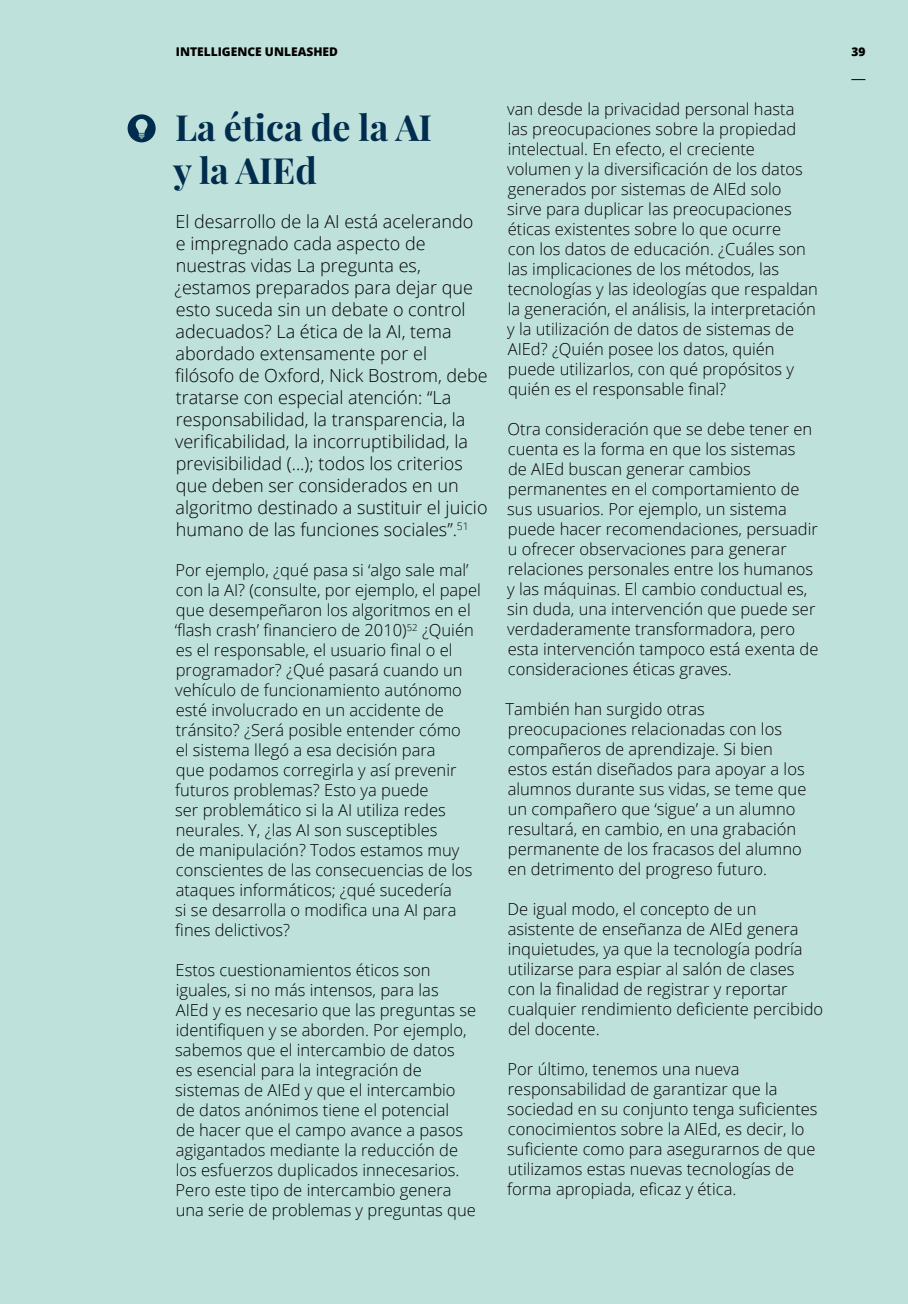
<style>
.page{position:relative;width:908px;height:1304px;background:#fff}
.page>*{position:absolute;margin:0;border:0;box-sizing:border-box;transform-origin:0 0}
.t1{font:700 36px/43.2px "Playfair Display";color:#002c4d}
.t2{font:300 18px/22px "Open Sans";color:#000}
.t3{font:300 16.4px/20px "Open Sans";color:#000}
.t4{font:800 12px "Open Sans";color:#000}
</style>
<div class="page">
<div style="left:0;top:0;width:907px;height:1304px;background:#bfe1db"></div>
<svg style="left:851px;top:79px;width:14px;height:1px"></svg>
<div style="left:128px;top:114px;width:27px;height:28px;background:#002c4d;border-radius:50%"></div>
<svg style="left:136px;top:119px;width:11px;height:20px"></svg>
<p class="t4" style="left:176px;top:42px;width:163px">INTELLIGENCE UNLEASHED</p>
<p class="t4" style="left:851px;top:42px;width:16px">39</p>
<h1 class="t1" style="left:173px;top:106px;width:260px">La ética de la AI y la AIEd</h1>
<p class="t2" style="left:174px;top:210px;width:315px">El desarrollo de la AI está acelerando<br>e impregnado cada aspecto de nuestras vidas La pregunta es, ¿estamos preparados para dejar que esto suceda sin un debate o control adecuados? La ética de la AI, tema abordado extensamente por el filósofo de Oxford, Nick Bostrom, debe tratarse con especial atención: “La responsabilidad, la transparencia, la verificabilidad, la incorruptibilidad, la previsibilidad (...); todos los criterios que deben ser considerados en un algoritmo destinado a sustituir el juicio humano de las funciones sociales”.<sup>51</sup></p>
<p class="t3" style="left:174px;top:560px;width:307px">Por ejemplo, ¿qué pasa si ‘algo sale mal’ con la AI? (consulte, por ejemplo, el papel que desempeñaron los algoritmos en el ‘flash crash’ financiero de 2010)<sup>52</sup> ¿Quién es el responsable, el usuario final o el programador? ¿Qué pasará cuando un vehículo de funcionamiento autónomo esté involucrado en un accidente de tránsito? ¿Será posible entender cómo<br>el sistema llegó a esa decisión para<br>que podamos corregirla y así prevenir futuros problemas? Esto ya puede<br>ser problemático si la AI utiliza redes neurales. Y, ¿las AI son susceptibles<br>de manipulación? Todos estamos muy conscientes de las consecuencias de los ataques informáticos; ¿qué sucedería<br>si se desarrolla o modifica una AI para fines delictivos?</p>
<p class="t3" style="left:175px;top:960px;width:302px">Estos cuestionamientos éticos son iguales, si no más intensos, para las<br>AIEd y es necesario que las preguntas se identifiquen y se aborden. Por ejemplo, sabemos que el intercambio de datos<br>es esencial para la integración de sistemas de AIEd y que el intercambio de datos anónimos tiene el potencial<br>de hacer que el campo avance a pasos agigantados mediante la reducción de los esfuerzos duplicados innecesarios.<br>Pero este tipo de intercambio genera una serie de problemas y preguntas que</p>
<p class="t3" style="left:507px;top:98px;width:312px">van desde la privacidad personal hasta las preocupaciones sobre la propiedad intelectual. En efecto, el creciente volumen y la diversificación de los datos generados por sistemas de AIEd solo sirve para duplicar las preocupaciones éticas existentes sobre lo que ocurre<br>con los datos de educación. ¿Cuáles son las implicaciones de los métodos, las tecnologías y las ideologías que respaldan la generación, el análisis, la interpretación y la utilización de datos de sistemas de AIEd? ¿Quién posee los datos, quién puede utilizarlos, con qué propósitos y quién es el responsable final?</p>
<p class="t3" style="left:507px;top:418px;width:313px">Otra consideración que se debe tener en cuenta es la forma en que los sistemas<br>de AIEd buscan generar cambios permanentes en el comportamiento de sus usuarios. Por ejemplo, un sistema puede hacer recomendaciones, persuadir u ofrecer observaciones para generar relaciones personales entre los humanos y las máquinas. El cambio conductual es, sin duda, una intervención que puede ser verdaderamente transformadora, pero esta intervención tampoco está exenta de consideraciones éticas graves.</p>
<p class="t3" style="left:505px;top:698px;width:302px">También han surgido otras preocupaciones relacionadas con los compañeros de aprendizaje. Si bien estos están diseñados para apoyar a los alumnos durante sus vidas, se teme que un compañero que ‘sigue’ a un alumno resultará, en cambio, en una grabación permanente de los fracasos del alumno en detrimento del progreso futuro.</p>
<p class="t3" style="left:507px;top:898px;width:317px">De igual modo, el concepto de un asistente de enseñanza de AIEd genera inquietudes, ya que la tecnología podría utilizarse para espiar al salón de clases con la finalidad de registrar y reportar cualquier rendimiento deficiente percibido del docente.</p>
<p class="t3" style="left:507px;top:1058px;width:312px">Por último, tenemos una nueva responsabilidad de garantizar que la sociedad en su conjunto tenga suficientes conocimientos sobre la AIEd, es decir, lo suficiente como para asegurarnos de que utilizamos estas nuevas tecnologías de forma apropiada, eficaz y ética.</p>
</div>
